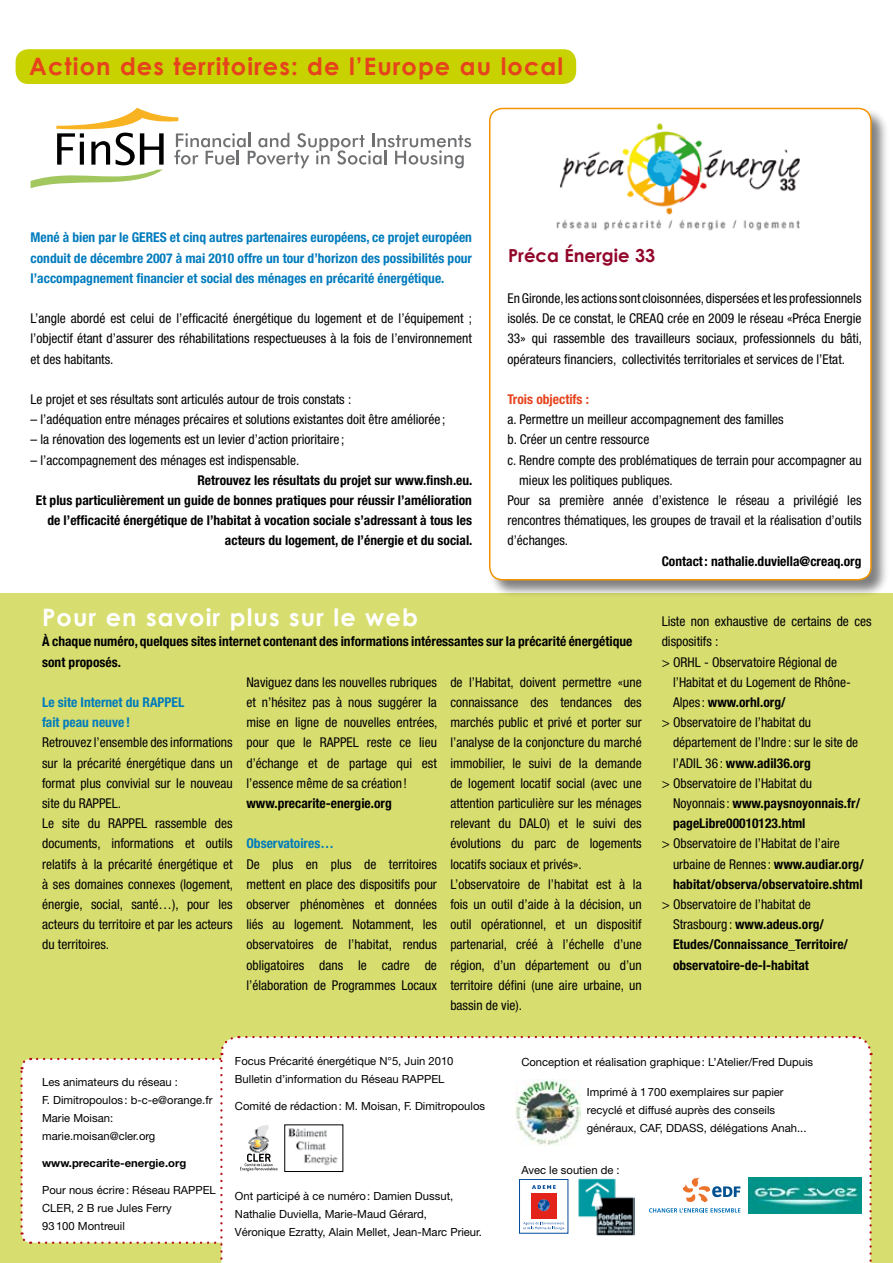
<style>
.page{position:relative;width:893px;height:1263px;background:#fff}
.page>*{position:absolute;margin:0;border:0;box-sizing:border-box;transform-origin:0 0}
.t1{font:700 24px "Century Gothic";letter-spacing:.045em;color:#e6431d}
.t2{font:700 24px "Century Gothic";letter-spacing:.045em;color:#fff}
.t3{font:700 18px "Century Gothic";color:#92062a}
.t4{font:condensed 13.5px/20.2px "Helvetica Neue";color:#000;text-align:justify}
.t5{font:700 condensed 13.5px/20.2px "Helvetica Neue";color:#000}
.t6{font:700 condensed 13.5px/20.2px "Helvetica Neue";color:#007bbd;text-align:justify}
.t7{font:700 condensed 13.5px "Helvetica Neue";color:#e6431d}
.t8{font:11.25px/18px "Helvetica Neue";color:#000}
.t9{font:700 11.25px "Helvetica Neue";color:#000}
.s1{font-weight:400}
</style>
<div class="page">
<div style="left:0;top:594px;width:893px;height:669px;background:#d7de6f"></div>
<svg style="left:853px;top:1035px;width:19px;height:228px"></svg>
<img style="left:847px;top:1177px;width:14px;height:36px">
<svg style="left:20px;top:1035px;width:827px;height:228px"></svg>
<div style="left:488px;top:107px;width:401px;height:491px;background:#000;opacity:.5"></div>
<div style="left:490px;top:108px;width:381px;height:472px;background:#fff;border-radius:13px"></div>
<div style="left:489px;top:108px;width:383px;height:472px;border:2px solid #f29400;border-radius:13px"></div>
<img style="left:556px;top:123px;width:244px;height:108px">
<svg style="left:31px;top:108px;width:440px;height:80px"></svg>
<div style="left:16px;top:49px;width:560px;height:35px;background:#c8d200;border-radius:13px"></div>
<h1 class="t1" style="left:29px;top:51px;width:535px">Action des territoires: de l’Europe au local</h1>
<p class="t6" style="left:31px;top:227px;width:443px">Mené à bien par le GERES et cinq autres partenaires européens, ce projet européen conduit de décembre 2007 à mai 2010 offre un tour d’horizon des possibilités pour l’accompagnement financier et social des ménages en précarité énergétique.</p>
<p class="t4" style="left:31px;top:308px;width:443px">L’angle abordé est celui de l’efficacité énergétique du logement et de l’équipement ; l’objectif étant d’assurer des réhabilitations respectueuses à la fois de l’environnement et des habitants.</p>
<p class="t4" style="left:31px;top:389px;width:322px">Le projet et ses résultats sont articulés autour de trois constats :</p>
<p class="t4" style="left:31px;top:409px;width:416px">– l’adéquation entre ménages précaires et solutions existantes doit être améliorée ;</p>
<p class="t4" style="left:31px;top:429px;width:315px">– la rénovation des logements est un levier d’action prioritaire ;</p>
<p class="t4" style="left:31px;top:450px;width:270px">– l’accompagnement des ménages est indispensable.</p>
<p class="t5" style="left:36px;top:470px;width:438px;text-align:right">Retrouvez les résultats du projet sur www.finsh.eu.<br>Et plus particulièrement un guide de bonnes pratiques pour réussir l’amélioration de l’efficacité énergétique de l’habitat à vocation sociale s’adressant à tous les acteurs du logement, de l’énergie et du social.</p>
<h2 class="t3" style="left:508px;top:244px;width:149px">Préca Énergie 33</h2>
<p class="t4" style="left:507px;top:288px;width:356px">En Gironde, les actions sont cloisonnées, dispersées et les professionnels isolés. De ce constat, le CREAQ crée en 2009 le réseau «Préca Energie 33» qui rassemble des travailleurs sociaux, professionnels du bâti, opérateurs financiers, collectivités territoriales et services de l’Etat.</p>
<p class="t7" style="left:507px;top:391px;width:83px">Trois objectifs :</p>
<p class="t4" style="left:507px;top:409px;width:278px">a. Permettre un meilleur accompagnement des familles</p>
<p class="t4" style="left:507px;top:429px;width:143px">b. Créer un centre ressource</p>
<p class="t4" style="left:507px;top:450px;width:356px">c. Rendre compte des problématiques de terrain pour accompagner au</p>
<p class="t4" style="left:519px;top:470px;width:155px">mieux les politiques publiques.</p>
<p class="t4" style="left:507px;top:490px;width:356px">Pour sa première année d’existence le réseau a privilégié les</p>
<p class="t4" style="left:507px;top:510px;width:356px">rencontres thématiques, les groupes de travail et la réalisation d’outils</p>
<p class="t4" style="left:507px;top:530px;width:62px">d’échanges.</p>
<p class="t5" style="left:662px;top:550px;width:201px">Contact: nathalie.duviella@creaq.org</p>
<h1 class="t2" style="left:42px;top:602px;width:377px">Pour en savoir plus sur le web</h1>
<p class="t5" style="left:42px;top:631px;width:592px">À chaque numéro, quelques sites internet contenant des informations intéressantes sur la précarité énergétique sont proposés.</p>
<p class="t4" style="left:246px;top:672px;width:192px">Naviguez dans les nouvelles rubriques et n’hésitez pas à nous suggérer la mise en ligne de nouvelles entrées, pour que le RAPPEL reste ce lieu d’échange et de partage qui est l’essence même de sa création !</p>
<p class="t5" style="left:246px;top:793px;width:147px">www.precarite-energie.org</p>
<p class="t6" style="left:246px;top:833px;width:89px">Observatoires…</p>
<p class="t4" style="left:246px;top:853px;width:192px">De plus en plus de territoires mettent en place des dispositifs pour observer phénomènes et données liés au logement. Notamment, les observatoires de l’habitat, rendus obligatoires dans le cadre de l’élaboration de Programmes Locaux</p>
<p class="t4" style="left:450px;top:672px;width:193px;text-align:left">de l’Habitat, doivent permettre «une connaissance des tendances des marchés public et privé et porter sur l’analyse de la conjoncture du marché immobilier, le suivi de la demande de logement locatif social (avec une attention particulière sur les ménages relevant du DALO) et le suivi des évolutions du parc de logements locatifs sociaux et privés».<br>L’observatoire de l’habitat est à la fois un outil d’aide à la décision, un outil opérationnel, et un dispositif partenarial, créé à l’échelle d’une région, d’un département ou d’un territoire défini (une aire urbaine, un bassin de vie).</p>
<p class="t6" style="left:42px;top:692px;width:144px">Le site Internet du RAPPEL fait peau neuve !</p>
<p class="t4" style="left:42px;top:732px;width:192px;text-align:left">Retrouvez l’ensemble des informations sur la précarité énergétique dans un format plus convivial sur le nouveau site du RAPPEL.<br>Le site du RAPPEL rassemble des documents, informations et outils relatifs à la précarité énergétique et à ses domaines connexes (logement, énergie, social, santé…), pour les acteurs du territoire et par les acteurs du territoires.</p>
<p class="t4" style="left:662px;top:611px;width:212px">Liste non exhaustive de certains de ces</p>
<p class="t4" style="left:662px;top:631px;width:58px">dispositifs :</p>
<p class="t4" style="left:662px;top:651px;width:177px">&gt; ORHL - Observatoire Régional de</p>
<p class="t4" style="left:673px;top:672px;width:179px">l’Habitat et du Logement de Rhône-</p>
<p class="t5" style="left:673px;top:692px;width:114px"><span class="s1">Alpes :</span> www.orhl.org/</p>
<p class="t4" style="left:662px;top:712px;width:151px">&gt; Observatoire de l’habitat du</p>
<p class="t4" style="left:673px;top:732px;width:187px">département de l’Indre : sur le site de</p>
<p class="t5" style="left:673px;top:752px;width:139px"><span class="s1">l’ADIL 36 :</span> www.adil36.org</p>
<p class="t4" style="left:662px;top:773px;width:152px">&gt; Observatoire de l’Habitat du</p>
<p class="t5" style="left:673px;top:793px;width:189px"><span class="s1">Noyonnais :</span> www.paysnoyonnais.fr/</p>
<p class="t5" style="left:673px;top:813px;width:134px">pageLibre00010123.html</p>
<p class="t5" style="left:673px;top:833px;width:192px;text-indent:-11px"><span class="s1">&gt; Observatoire de l’Habitat de l’aire urbaine de Rennes :</span> www.audiar.org/ habitat/observa/observatoire.shtml</p>
<p class="t5" style="left:673px;top:894px;width:177px;text-indent:-11px"><span class="s1">&gt; Observatoire de l’habitat de<br>Strasbourg :</span> www.adeus.org/<br>Etudes/Connaissance_Territoire/ observatoire-de-l-habitat</p>
<p class="t8" style="left:42px;top:1072px;width:172px">Les animateurs du réseau :<br>F. Dimitropoulos: b-c-e@orange.fr<br>Marie Moisan: marie.moisan@cler.org</p>
<p class="t9" style="left:42px;top:1155px;width:146px">www.precarite-energie.org</p>
<p class="t8" style="left:42px;top:1180px;width:175px">Pour nous écrire: Réseau RAPPEL<br>CLER, 2 B rue Jules Ferry<br>93100 Montreuil</p>
<p class="t8" style="left:235px;top:1052px;width:220px">Focus Précarité énergétique N°5, Juin 2010<br>Bulletin d’information du Réseau RAPPEL</p>
<p class="t8" style="left:235px;top:1097px;width:252px">Comité de rédaction: M. Moisan, F. Dimitropoulos</p>
<p class="t8" style="left:235px;top:1187px;width:249px">Ont participé à ce numéro: Damien Dussut,<br>Nathalie Duviella, Marie-Maud Gérard,<br>Véronique Ezratty, Alain Mellet, Jean-Marc Prieur.</p>
<p class="t8" style="left:521px;top:1052px;width:293px">Conception et réalisation graphique: L’Atelier/Fred Dupuis</p>
<p class="t8" style="left:587px;top:1083px;width:221px">Imprimé à 1700 exemplaires sur papier recyclé et diffusé auprès des conseils généraux, CAF, DDASS, délégations Anah...</p>
<p class="t8" style="left:521px;top:1160px;width:100px">Avec le soutien de :</p>
</div>
